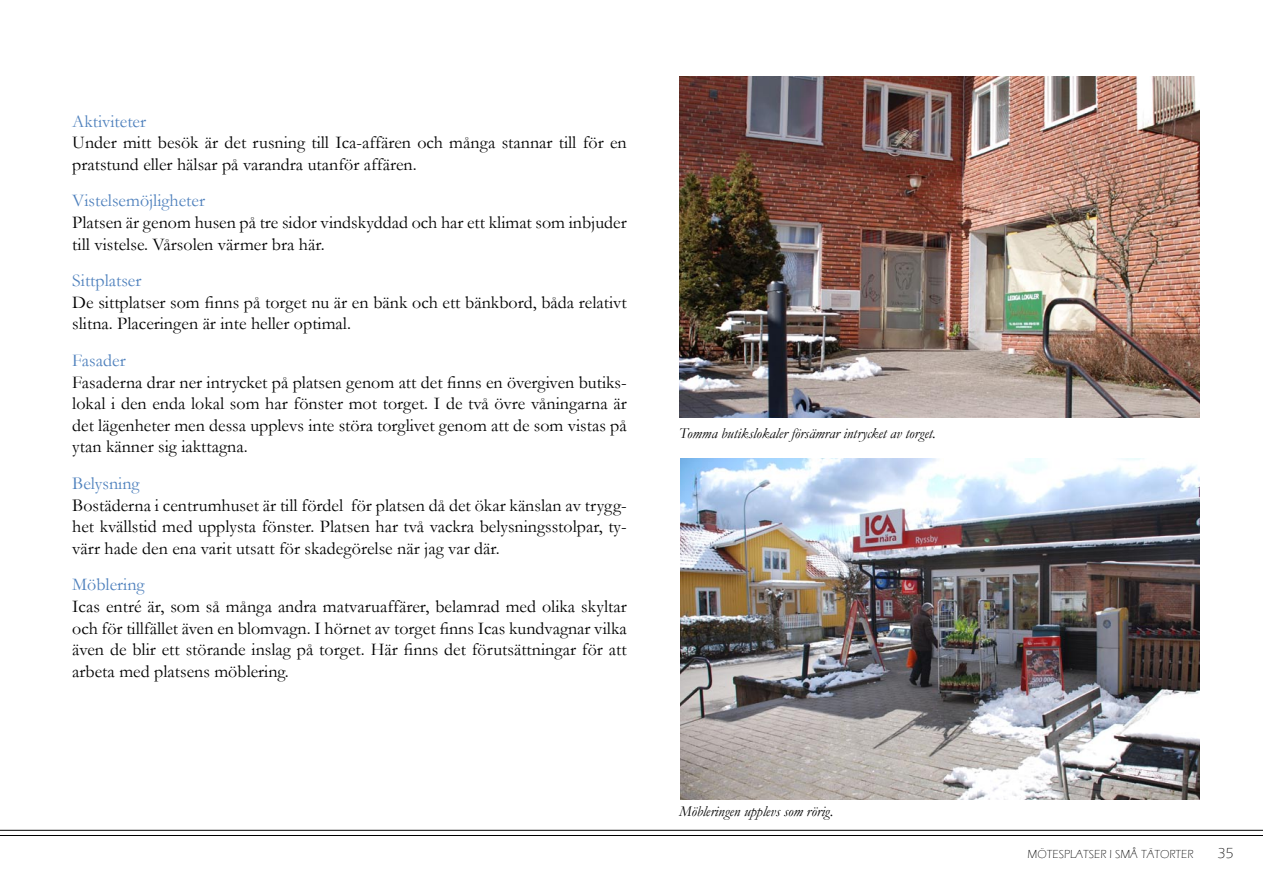
<style>
.page{position:relative;width:1263px;height:893px;background:#fff}
.page>*{position:absolute;margin:0;border:0;box-sizing:border-box;transform-origin:0 0}
.t1{font:18px/21.6px "Garamond";color:#000}
.t2{font:18px "Garamond";color:#4f81bd}
.t3{font:italic 15px "Garamond";color:#000}
.t4{font:300 15px "Eras ITC";color:#000}
.t5{font:300 12px "Eras ITC";color:#000}
</style>
<div class="page">
<img style="left:681px;top:458px;width:518px;height:341px">
<img style="left:679px;top:77px;width:520px;height:341px">
<hr style="left:0;top:835px;width:1263px;height:1px;background:#000">
<hr style="left:0;top:830px;width:1263px;height:1px;background:#000">
<p class="t2" style="left:72px;top:109px;width:75px">Aktiviteter</p>
<p class="t1" style="left:72px;top:131px;width:556px">Under mitt besök är det rusning till Ica-affären och många stannar till för en pratstund eller hälsar på varandra utanför affären.</p>
<p class="t2" style="left:72px;top:189px;width:134px">Vistelsemöjligheter</p>
<p class="t1" style="left:72px;top:211px;width:556px">Platsen är genom husen på tre sidor vindskyddad och har ett klimat som inbjuder till vistelse. Vårsolen värmer bra här.</p>
<p class="t2" style="left:72px;top:268px;width:71px">Sittplatser</p>
<p class="t1" style="left:72px;top:291px;width:556px">De sittplatser som finns på torget nu är en bänk och ett bänkbord, båda relativt slitna. Placeringen är inte heller optimal.</p>
<p class="t2" style="left:72px;top:348px;width:55px">Fasader</p>
<p class="t1" style="left:72px;top:371px;width:556px;text-align:justify">Fasaderna drar ner intrycket på platsen genom att det finns en övergiven butiks&shy;lokal i den enda lokal som har fönster mot torget. I de två övre våningarna är det lägenheter men dessa upplevs inte störa torglivet genom att de som vistas på ytan känner sig iakttagna.</p>
<p class="t2" style="left:72px;top:471px;width:69px">Belysning</p>
<p class="t1" style="left:72px;top:494px;width:556px;text-align:justify">Bostäderna i centrumhuset är till fördel för platsen då det ökar känslan av trygg&shy;het kvällstid med upplysta fönster. Platsen har två vackra belysningsstolpar, ty&shy;värr hade den ena varit utsatt för skadegörelse när jag var där.</p>
<p class="t2" style="left:72px;top:573px;width:74px">Möblering</p>
<p class="t1" style="left:72px;top:595px;width:556px;text-align:justify">Icas entré är, som så många andra matvaruaffärer, belamrad med olika skyltar och för tillfället även en blomvagn. I hörnet av torget finns Icas kundvagnar vilka även de blir ett störande inslag på torget. Här finns det förutsättningar för att arbeta med platsens möblering.</p>
<p class="t3" style="left:679px;top:423px;width:258px">Tomma butikslokaler försämrar intrycket av torget.</p>
<p class="t3" style="left:679px;top:801px;width:156px">Möbleringen upplevs som rörig.</p>
<p class="t5" style="left:1028px;top:847px;width:18px">MÖTESPLATSER</p>
<p class="t5" style="left:1109px;top:847px;width:39px">I SMÅTÄTORTER</p>
<p class="t4" style="left:1217px;top:845px;width:18px">35</p>
</div>
